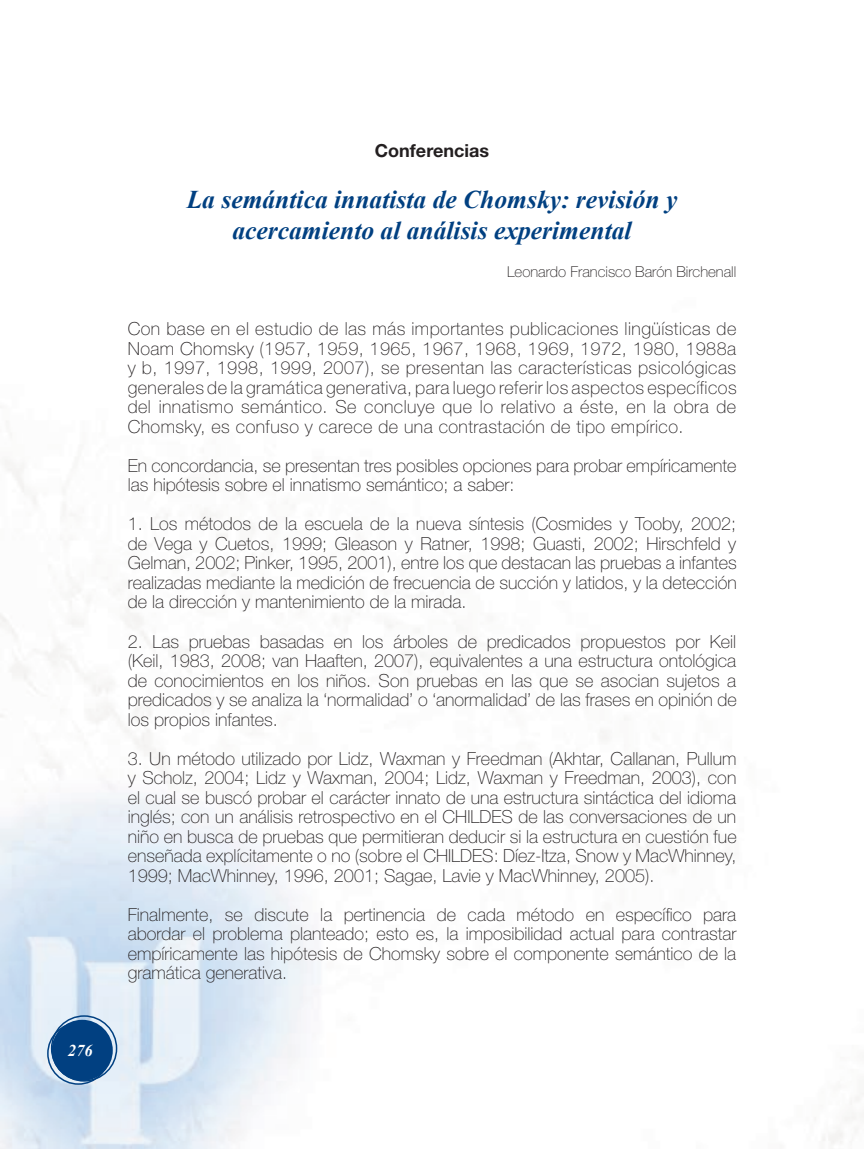
<style>
.page{position:relative;width:864px;height:1149px;background:#fff}
.page>*{position:absolute;margin:0;border:0;box-sizing:border-box;transform-origin:0 0}
.t1{font:italic 700 25.5px/31.5px "Times New Roman";color:#014081;text-align:center}
.t2{font:100 18px/19.5px "Helvetica Neue";color:#231f20;text-align:justify}
.t3{font:700 18px "Helvetica Neue";color:#231f20}
.t4{font:italic 700 16.5px "Times New Roman";color:#fff}
.t5{font:100 15px "Helvetica Neue";color:#231f20}
</style>
<div class="page">
<img style="left:0;top:421px;width:862px;height:727px">
<div style="left:52px;top:1019px;width:61px;height:61px;background:#014081;border-radius:50%"></div>
<div style="left:51px;top:1014px;width:66px;height:67px;border:2px solid #014081;border-radius:50%"></div>
<div style="left:47px;top:1021px;width:63px;height:63px;border:2px solid #014081;border-radius:50%"></div>
<p class="t4" style="left:68px;top:1040px;width:26px">276</p>
<p class="t3" style="left:375px;top:139px;width:116px">Conferencias</p>
<h1 class="t1" style="left:186px;top:183px;width:492px">La semántica innatista de Chomsky: revisión y acercamiento al análisis experimental</h1>
<p class="t5" style="left:507px;top:263px;width:231px">Leonardo Francisco Barón Birchenall</p>
<p class="t2" style="left:128px;top:319px;width:610px">Con base en el estudio de las más importantes publicaciones lingüísticas de Noam Chomsky (1957, 1959, 1965, 1967, 1968, 1969, 1972, 1980, 1988a y b, 1997, 1998, 1999, 2007), se presentan las características psicológicas generales de la gramática generativa, para luego referir los aspectos específicos del innatismo semántico. Se concluye que lo relativo a éste, en la obra de Chomsky, es confuso y carece de una contrastación de tipo empírico.</p>
<p class="t2" style="left:128px;top:455px;width:610px">En concordancia, se presentan tres posibles opciones para probar empíricamente las hipótesis sobre el innatismo semántico; a saber:</p>
<p class="t2" style="left:128px;top:514px;width:610px">1. Los métodos de la escuela de la nueva síntesis (Cosmides y Tooby, 2002; de Vega y Cuetos, 1999; Gleason y Ratner, 1998; Guasti, 2002; Hirschfeld y Gelman, 2002; Pinker, 1995, 2001), entre los que destacan las pruebas a infantes realizadas mediante la medición de frecuencia de succión y latidos, y la detección de la dirección y mantenimiento de la mirada.</p>
<p class="t2" style="left:128px;top:631px;width:610px">2. Las pruebas basadas en los árboles de predicados propuestos por Keil (Keil, 1983, 2008; van Haaften, 2007), equivalentes a una estructura ontológica de conocimientos en los niños. Son pruebas en las que se asocian sujetos a predicados y se analiza la ‘normalidad’ o ‘anormalidad’ de las frases en opinión de los propios infantes.</p>
<p class="t2" style="left:128px;top:748px;width:610px">3. Un método utilizado por Lidz, Waxman y Freedman (Akhtar, Callanan, Pullum y Scholz, 2004; Lidz y Waxman, 2004; Lidz, Waxman y Freedman, 2003), con el cual se buscó probar el carácter innato de una estructura sintáctica del idioma inglés; con un análisis retrospectivo en el CHILDES de las conversaciones de un niño en busca de pruebas que permitieran deducir si la estructura en cuestión fue enseñada explícitamente o no (sobre el CHILDES: Díez-Itza, Snow y MacWhinney, 1999; MacWhinney, 1996, 2001; Sagae, Lavie y MacWhinney, 2005).</p>
<p class="t2" style="left:128px;top:904px;width:610px">Finalmente, se discute la pertinencia de cada método en específico para abordar el problema planteado; esto es, la imposibilidad actual para contrastar empíricamente las hipótesis de Chomsky sobre el componente semántico de la gramática generativa.</p>
</div>
